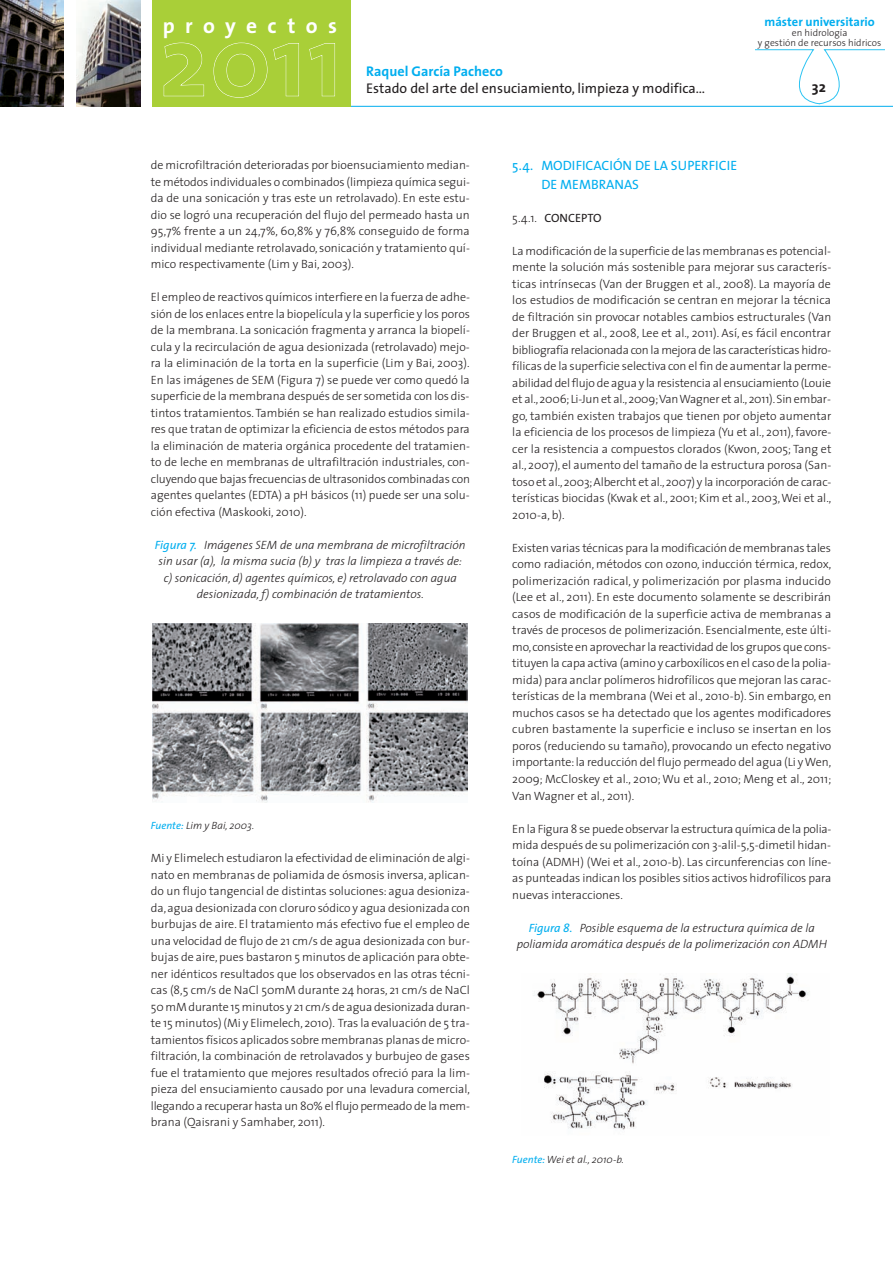
<style>
.page{position:relative;width:893px;height:1263px;background:#fff}
.page>*{position:absolute;margin:0;border:0;box-sizing:border-box;transform-origin:0 0}
.t1{font:700 21.45px "The Sans";letter-spacing:.485em;color:#fff}
.t2{font:700 15px "The Sans";color:#231f20}
.t3{font:14.1px "The Sans";color:#231f20}
.t4{font:700 14.1px "The Sans";color:#00aeef}
.t5{font:13.5px/18.8px "The Sans";color:#00aeef}
.t6{font:700 12.6px "The Sans";color:#00aeef}
.t7{font:300 12px/16.5px "The Sans";color:#231f20;text-align:justify}
.t8{font:italic 300 12px/16.5px "The Sans";color:#231f20;text-align:center}
.t9{font:12px "The Sans";color:#231f20}
.t10{font:italic 300 10.5px "The Sans";color:#231f20}
.t11{font:300 9.75px/9.8px "The Sans";color:#231f20;text-align:center}
.s1{font-weight:400;color:#00aeef}
.s2{font-weight:300}
</style>
<div class="page">
<img style="left:533px;top:973px;width:277px;height:157px">
<img style="left:153px;top:624px;width:315px;height:178px">
<img style="left:0;top:0;width:64px;height:106px">
<img style="left:77px;top:0;width:63px;height:106px">
<hr style="left:153px;top:106px;width:740px;height:1px;background:#00aeef">
<svg style="left:756px;top:49px;width:128px;height:56px"></svg>
<div style="left:152px;top:0;width:199px;height:106px;background:#a9cf38"></div>
<svg style="left:164px;top:43px;width:171px;height:55px"></svg>
<h1 class="t1" style="left:163px;top:17px;width:176px">proyectos</h1>
<p class="t6" style="left:764px;top:17px;width:112px">máster universitario</p>
<p class="t11" style="left:758px;top:29px;width:125px">en hidrología<br>y gestión de recursos hídricos</p>
<p class="t4" style="left:366px;top:66px;width:138px">Raquel García Pacheco</p>
<p class="t3" style="left:366px;top:83px;width:340px">Estado del arte del ensuciamiento, limpieza y modifica…</p>
<p class="t2" style="left:812px;top:81px;width:16px">32</p>
<p class="t7" style="left:151px;top:158px;width:321px">de microfiltración deterioradas por bioensuciamiento median&shy;te métodos individuales o combinados (limpieza química segui&shy;da de una sonicación y tras este un retrolavado). En este estu&shy;dio se logró una recuperación del flujo del permeado hasta un 95,7% frente a un 24,7%, 60,8% y 76,8% conseguido de forma individual mediante retrolavado, sonicación y tratamiento quí&shy;mico respectivamente (Lim y Bai, 2003).</p>
<p class="t7" style="left:151px;top:290px;width:321px">El empleo de reactivos químicos interfiere en la fuerza de adhe&shy;sión de los enlaces entre la biopelícula y la superficie y los poros de la membrana. La sonicación fragmenta y arranca la biopelí&shy;cula y la recirculación de agua desionizada (retrolavado) mejo&shy;ra la eliminación de la torta en la superficie (Lim y Bai, 2003).<br>En las imágenes de SEM (Figura 7) se puede ver como quedó la superficie de la membrana después de ser sometida con los dis&shy;tintos tratamientos. También se han realizado estudios simila&shy;res que tratan de optimizar la eficiencia de estos métodos para la eliminación de materia orgánica procedente del tratamien&shy;to de leche en membranas de ultrafiltración industriales, con&shy;cluyendo que bajas frecuencias de ultrasonidos combinadas con agentes quelantes (EDTA) a pH básicos (11) puede ser una solu&shy;ción efectiva (Maskooki, 2010).</p>
<p class="t8" style="left:155px;top:537px;width:312px"><span class="s1">Figura 7.</span> Imágenes SEM de una membrana de microfiltración sin usar (a), la misma sucia (b) y tras la limpieza a través de: c) sonicación, d) agentes químicos, e) retrolavado con agua desionizada, f) combinación de tratamientos.</p>
<p class="t10" style="left:151px;top:821px;width:105px"><span class="s1">Fuente:</span> Lim y Bai, 2003.</p>
<p class="t7" style="left:151px;top:851px;width:321px">Mi y Elimelech estudiaron la efectividad de eliminación de algi&shy;nato en membranas de poliamida de ósmosis inversa, aplican&shy;do un flujo tangencial de distintas soluciones: agua desioniza&shy;da, agua desionizada con cloruro sódico y agua desionizada con burbujas de aire. El tratamiento más efectivo fue el empleo de una velocidad de flujo de 21 cm/s de agua desionizada con bur&shy;bujas de aire,pues bastaron 5 minutos de aplicación para obte&shy;ner idénticos resultados que los observados en las otras técni&shy;cas (8,5 cm/s de NaCl 50mM durante 24 horas, 21 cm/s de NaCl 50 mM durante 15 minutos y 21 cm/s de agua desionizada duran&shy;te 15 minutos) (Mi y Elimelech, 2010). Tras la evaluación de 5 tra&shy;tamientos físicos aplicados sobre membranas planas de micro&shy;filtración, la combinación de retrolavados y burbujeo de gases fue el tratamiento que mejores resultados ofreció para la lim&shy;pieza del ensuciamiento causado por una levadura comercial, llegando a recuperar hasta un 80% el flujo permeado de la mem&shy;brana (Qaisrani y Samhaber, 2011).</p>
<p class="t5" style="left:541px;top:158px;width:197px;text-indent:-29px">5.4. MODIFICACIÓN DE LA SUPERFICIE<br>DE MEMBRANAS</p>
<p class="t9" style="left:512px;top:213px;width:91px"><span class="s2">5.4.1.</span> CONCEPTO</p>
<p class="t7" style="left:512px;top:244px;width:321px">La modificación de la superficie de las membranas es potencial&shy;mente la solución más sostenible para mejorar sus caracterís&shy;ticas intrínsecas (Van der Bruggen et al., 2008). La mayoría de los estudios de modificación se centran en mejorar la técnica de filtración sin provocar notables cambios estructurales (Van der Bruggen et al., 2008, Lee et al., 2011). Así, es fácil encontrar bibliografía relacionada con la mejora de las características hidro&shy;fílicas de la superficie selectiva con el fin de aumentar la perme&shy;abilidad del flujo de agua y la resistencia al ensuciamiento (Louie et al.,2006;Li-Jun et al.,2009;Van Wagner et al.,2011). Sin embar&shy;go, también existen trabajos que tienen por objeto aumentar la eficiencia de los procesos de limpieza (Yu et al., 2011), favore&shy;cer la resistencia a compuestos clorados (Kwon, 2005; Tang et al., 2007), el aumento del tamaño de la estructura porosa (San&shy;toso et al.,2003;Albercht et al.,2007) y la incorporación de carac&shy;terísticas biocidas (Kwak et al., 2001; Kim et al., 2003,Wei et al., 2010-a, b).</p>
<p class="t7" style="left:512px;top:541px;width:321px">Existen varias técnicas para la modificación de membranas tales como radiación, métodos con ozono, inducción térmica, redox, polimerización radical, y polimerización por plasma inducido (Lee et al., 2011). En este documento solamente se describirán casos de modificación de la superficie activa de membranas a través de procesos de polimerización. Esencialmente, este últi&shy;mo,consiste en aprovechar la reactividad de los grupos que cons&shy;tituyen la capa activa (amino y carboxílicos en el caso de la polia&shy;mida) para anclar polímeros hidrofílicos que mejoran las carac&shy;terísticas de la membrana (Wei et al., 2010-b). Sin embargo, en muchos casos se ha detectado que los agentes modificadores cubren bastamente la superficie e incluso se insertan en los poros (reduciendo su tamaño), provocando un efecto negativo importante: la reducción del flujo permeado del agua (Li y Wen, 2009; McCloskey et al., 2010; Wu et al., 2010; Meng et al., 2011; Van Wagner et al., 2011).</p>
<p class="t7" style="left:512px;top:821px;width:321px">En la Figura 8 se puede observar la estructura química de la polia&shy;mida después de su polimerización con 3-alil-5,5-dimetil hidan&shy;toína (ADMH) (Wei et al., 2010-b). Las circunferencias con líne&shy;as punteadas indican los posibles sitios activos hidrofílicos para nuevas interacciones.</p>
<p class="t8" style="left:517px;top:920px;width:312px"><span class="s1">Figura 8.</span> Posible esquema de la estructura química de la poliamida aromática después de la polimerización con ADMH</p>
<p class="t10" style="left:512px;top:1155px;width:113px"><span class="s1">Fuente:</span> Wei et al., 2010-b.</p>
</div>
